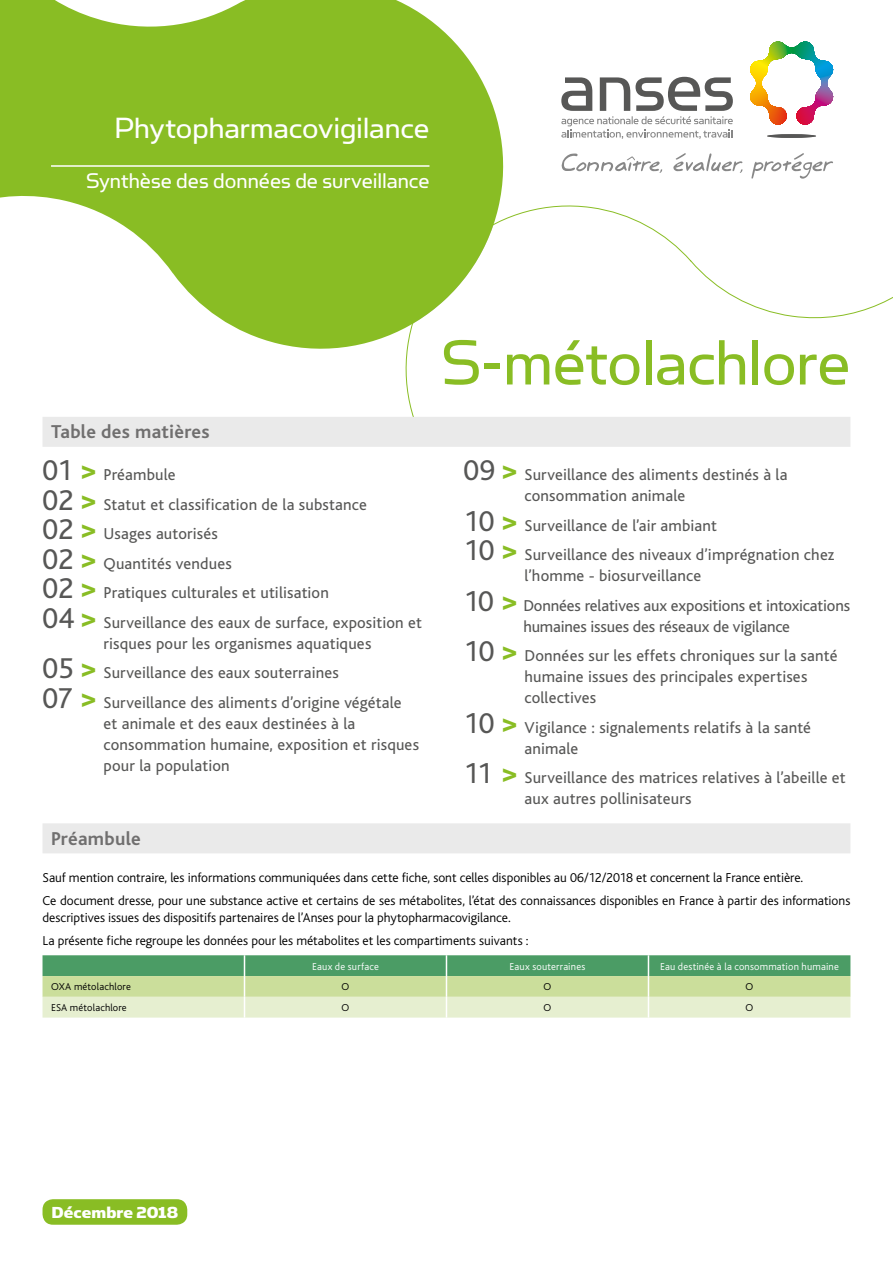
<style>
.page{position:relative;width:893px;height:1263px;background:#fff}
.page>*{position:absolute;margin:0;border:0;box-sizing:border-box;transform-origin:0 0}
.T1{font:72px "Simian Text Orangutan";letter-spacing:-.01em;color:#89bd24}
.Rubrique{font:33px "Simian Text Orangutan";letter-spacing:-.005em;color:#fff}
.Sous-rubrique{font:24px "Simian Text Orangutan";color:#fff}
.T2{font:700 19.5px "Bliss";letter-spacing:.015em;color:#706f6f}
.t1{font:18px "Simian Text Chimpanzee";color:#fff}
.Sommaire{font:16.5px/21px "Bliss";letter-spacing:.01em;color:#575756}
.Sommaire-2{font:16.5px/21px "Bliss";letter-spacing:-.01em;color:#575756;text-align:center}
.TEXTE_COURANT_1col{font:300 13.5px/16.5px "Bliss";color:#000}
.Tablo_tete{font:300 10.5px "Bliss";letter-spacing:.015em;color:#fff}
.Tableau_texte{font:300 10.5px "Bliss";letter-spacing:.015em;color:#000}
.s1{font-size:30px}
.s2{font-weight:800;font-size:30px;color:#89bd24}
</style>
<div class="page">
<svg style="left:405px;top:205px;width:488px;height:212px"></svg>
<svg style="left:750px;top:41px;width:84px;height:84px"></svg>
<hr style="left:790px;top:83px;width:3px;height:43px;background:#e30613">
<svg style="left:767px;top:134px;width:49px;height:4px"></svg>
<svg style="left:561px;top:77px;width:172px;height:62px"></svg>
<svg style="left:562px;top:153px;width:271px;height:26px"></svg>
<svg style="left:0;top:0;width:521px;height:367px;fill:#89bd24"></svg>
<div style="left:43px;top:1199px;width:144px;height:26px;background:#89bd24;border-radius:10px"></div>
<div style="left:43px;top:823px;width:807px;height:30px;background:#eaeaea"></div>
<svg style="left:43px;top:955px;width:807px;height:62px;background:#a9cd9b"></svg>
<div style="left:43px;top:417px;width:807px;height:30px;background:#eaeaea"></div>
<hr style="left:51px;top:165px;width:378px;height:2px;background:#fff">
<p class="Rubrique" style="left:114px;top:110px;width:317px">Phytopharmacovigilance</p>
<p class="Sous-rubrique" style="left:86px;top:167px;width:345px">Synthèse des données de surveillance</p>
<p class="T2" style="left:51px;top:422px;width:160px">Table des matières</p>
<p class="Sommaire" style="left:43px;top:465px;width:135px"><span class="s1">01</span> <span class="s2">&gt;</span> Préambule</p>
<p class="Sommaire" style="left:43px;top:494px;width:326px"><span class="s1">02</span> <span class="s2">&gt;</span> Statut et classification de la substance</p>
<p class="Sommaire" style="left:43px;top:524px;width:177px"><span class="s1">02</span> <span class="s2">&gt;</span> Usages autorisés</p>
<p class="Sommaire" style="left:43px;top:553px;width:191px"><span class="s1">02</span> <span class="s2">&gt;</span> Quantités vendues</p>
<p class="Sommaire" style="left:43px;top:583px;width:288px"><span class="s1">02</span> <span class="s2">&gt;</span> Pratiques culturales et utilisation</p>
<p class="Sommaire" style="left:104px;top:612px;width:320px;text-indent:-61px"><span class="s1">04</span> <span class="s2">&gt;</span> Surveillance des eaux de surface, exposition et risques pour les organismes aquatiques</p>
<p class="Sommaire" style="left:43px;top:663px;width:298px"><span class="s1">05</span> <span class="s2">&gt;</span> Surveillance des eaux souterraines</p>
<p class="Sommaire" style="left:104px;top:692px;width:317px;text-indent:-61px"><span class="s1">07</span> <span class="s2">&gt;</span> Surveillance des aliments d’origine végétale et animale et des eaux destinées à la consommation humaine, exposition et risques pour la population</p>
<p class="T1" style="left:441px;top:323px;width:411px">S-métolachlore</p>
<p class="Sommaire" style="left:525px;top:465px;width:265px;text-indent:-61px"><span class="s1">09</span> <span class="s2">&gt;</span> Surveillance des aliments destinés à la consommation animale</p>
<p class="Sommaire" style="left:463px;top:515px;width:255px"><span class="s1">10</span> <span class="s2">&gt;</span> Surveillance de l’air ambiant</p>
<p class="Sommaire" style="left:525px;top:545px;width:311px;text-indent:-61px"><span class="s1">10</span> <span class="s2">&gt;</span> Surveillance des niveaux d’imprégnation chez l’homme - biosurveillance</p>
<p class="Sommaire-2" style="left:463px;top:595px;width:388px"><span class="s1">10</span> <span class="s2">&gt;</span> Données relatives aux expositions et intoxications humaines issues des réseaux de vigilance</p>
<p class="Sommaire" style="left:525px;top:646px;width:314px;text-indent:-61px"><span class="s1">10</span> <span class="s2">&gt;</span> Données sur les effets chroniques sur la santé humaine issues des principales expertises collectives</p>
<p class="Sommaire" style="left:525px;top:717px;width:288px;text-indent:-61px"><span class="s1">10</span> <span class="s2">&gt;</span> Vigilance : signalements relatifs à la santé animale</p>
<p class="Sommaire" style="left:525px;top:768px;width:323px;text-indent:-61px"><span class="s1">11</span> <span class="s2">&gt;</span> Surveillance des matrices relatives à l’abeille et aux autres pollinisateurs</p>
<p class="T2" style="left:51px;top:828px;width:91px">Préambule</p>
<p class="TEXTE_COURANT_1col" style="left:43px;top:870px;width:762px">Sauf mention contraire, les informations communiquées dans cette fiche, sont celles disponibles au 06/12/2018 et concernent la France entière.</p>
<p class="TEXTE_COURANT_1col" style="left:43px;top:893px;width:809px">Ce document dresse, pour une substance active et certains de ses métabolites, l’état des connaissances disponibles en France à partir des informations descriptives issues des dispositifs partenaires de l’Anses pour la phytopharmacovigilance.</p>
<p class="TEXTE_COURANT_1col" style="left:43px;top:932px;width:487px">La présente fiche regroupe les données pour les métabolites et les compartiments suivants :</p>
<p class="Tablo_tete" style="left:312px;top:961px;width:68px">Eaux de surface</p>
<p class="Tablo_tete" style="left:510px;top:961px;width:77px">Eaux souterraines</p>
<p class="Tablo_tete" style="left:660px;top:961px;width:180px">Eau destinée à la consommation humaine</p>
<p class="Tableau_texte" style="left:51px;top:981px;width:81px">OXA métolachlore</p>
<p class="Tableau_texte" style="left:342px;top:981px;width:9px">O</p>
<p class="Tableau_texte" style="left:544px;top:981px;width:9px">O</p>
<p class="Tableau_texte" style="left:746px;top:981px;width:9px">O</p>
<p class="Tableau_texte" style="left:51px;top:1002px;width:77px">ESA métolachlore</p>
<p class="Tableau_texte" style="left:342px;top:1002px;width:9px">O</p>
<p class="Tableau_texte" style="left:544px;top:1002px;width:9px">O</p>
<p class="Tableau_texte" style="left:746px;top:1002px;width:9px">O</p>
<p class="t1" style="left:52px;top:1201px;width:128px">Décembre 2018</p>
</div>
